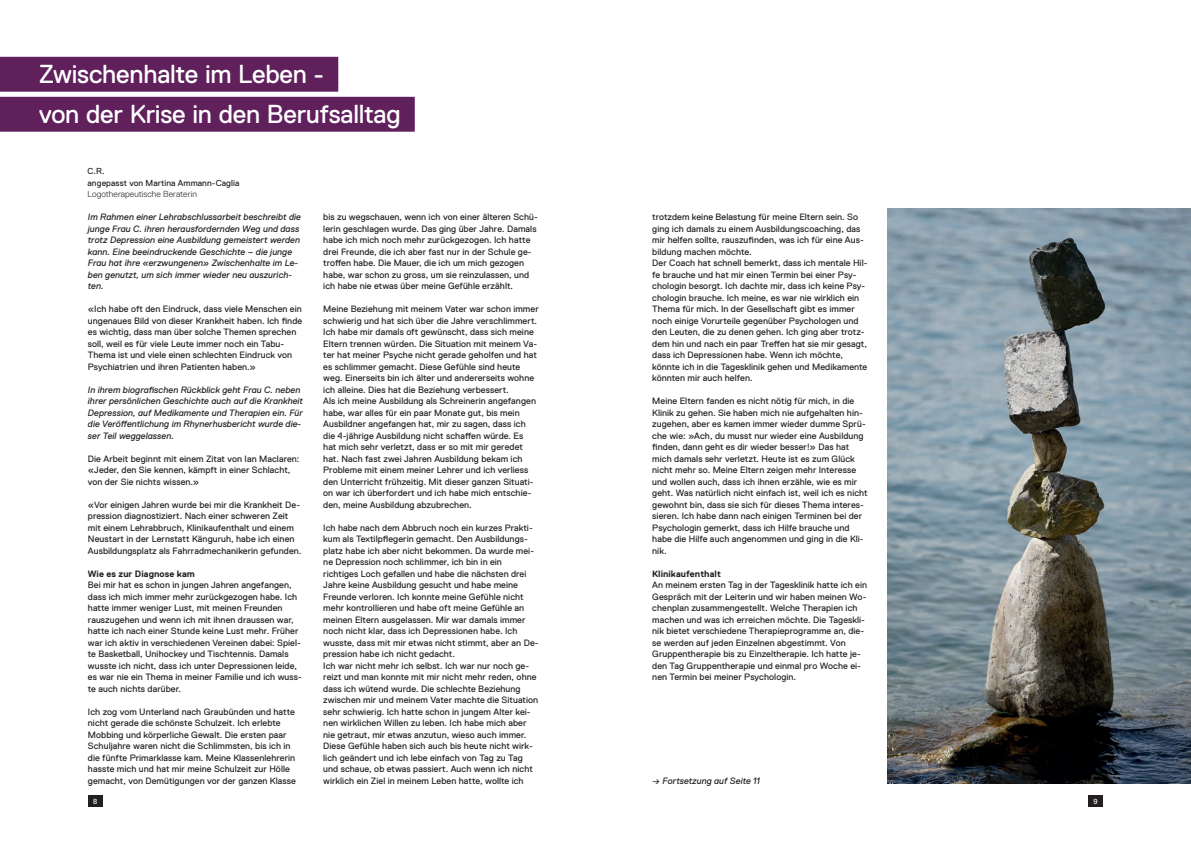
<style>
.page{position:relative;width:1191px;height:842px;background:#fff}
.page>*{position:absolute;margin:0;border:0;box-sizing:border-box;transform-origin:0 0}
.Balken_gross_rhynerh{font:26px "Replica Std";letter-spacing:-.01em;color:#fff}
.Lauftext_Titel{font:9.2px/11.5px "Replica Std";letter-spacing:.005em;color:#231f20}
.Lauftext_Titel-2{font:italic 9.2px/11.5px "Replica Std";letter-spacing:.005em;color:#231f20}
.Lauftext_Titel-3{font:700 9.2px "Replica Std";letter-spacing:.005em;color:#231f20}
.Lauftext{font:8.7px "Replica Std";letter-spacing:.01em;color:#231f20}
.Lauftext-2{font:300 8.7px "Replica Std";letter-spacing:.01em;color:#231f20}
.t1{font:7.4px "Replica Std";color:#fff}
</style>
<div class="page">
<div style="left:88px;top:795px;width:15px;height:11px;background:#231f20"></div>
<div style="left:1088px;top:795px;width:15px;height:11px;background:#231f20"></div>
<div style="left:0;top:57px;width:338px;height:26px;background:#60205c"></div>
<div style="left:0;top:82px;width:338px;height:10px;background:#60205c"></div>
<div style="left:0;top:97px;width:415px;height:26px;background:#60205c"></div>
<div style="left:0;top:122px;width:415px;height:10px;background:#60205c"></div>
<img style="left:887px;top:209px;width:304px;height:575px">
<p class="Balken_gross_rhynerh" style="left:39px;top:59px;width:287px">Zwischenhalte im Leben -</p>
<p class="Balken_gross_rhynerh" style="left:39px;top:99px;width:363px">von der Krise in den Berufsalltag</p>
<p class="Lauftext" style="left:88px;top:166px;width:18px">C.R.</p>
<p class="Lauftext" style="left:88px;top:178px;width:153px">angepasst von Martina Ammann-Caglia</p>
<p class="Lauftext-2" style="left:88px;top:189px;width:111px">Logotherapeutische Beraterin</p>
<p class="Lauftext_Titel-2" style="left:88px;top:211px;width:215px">Im Rahmen einer Lehrabschlussarbeit beschreibt die junge Frau C. ihren herausfordernden Weg und dass trotz Depression eine Ausbildung gemeistert werden kann. Eine beeindruckende Geschichte – die junge Frau hat ihre «erzwungenen» Zwischenhalte im Le&shy;ben genutzt, um sich immer wieder neu auszurich&shy;ten.</p>
<p class="Lauftext_Titel" style="left:88px;top:303px;width:216px">«Ich habe oft den Eindruck, dass viele Menschen ein ungenaues Bild von dieser Krankheit haben. Ich finde es wichtig, dass man über solche Themen sprechen soll, weil es für viele Leute immer noch ein Tabu-</p>
<p class="Lauftext_Titel" style="left:88px;top:349px;width:206px">Thema ist und viele einen schlechten Eindruck von<br>Psychiatrien und ihren Patienten haben.»</p>
<p class="Lauftext_Titel-2" style="left:88px;top:384px;width:217px">In ihrem biografischen Rückblick geht Frau C. neben ihrer persönlichen Geschichte auch auf die Krankheit Depression, auf Medikamente und Therapien ein. Für die Veröffentlichung im Rhynerhusbericht wurde die&shy;ser Teil weggelassen.</p>
<p class="Lauftext_Titel" style="left:88px;top:453px;width:213px">Die Arbeit beginnt mit einem Zitat von Ian Maclaren:</p>
<p class="Lauftext_Titel" style="left:88px;top:464px;width:204px">«Jeder, den Sie kennen, kämpft in einer Schlacht, von der Sie nichts wissen.»</p>
<p class="Lauftext_Titel" style="left:88px;top:499px;width:215px">«Vor einigen Jahren wurde bei mir die Krankheit De&shy;pression diagnostiziert. Nach einer schweren Zeit mit einem Lehrabbruch, Klinikaufenthalt und einem Neustart in der Lernstatt Känguruh, habe ich einen Ausbildungsplatz als Fahrradmechanikerin gefunden.</p>
<p class="Lauftext_Titel-3" style="left:88px;top:568px;width:108px">Wie es zur Diagnose kam</p>
<p class="Lauftext_Titel" style="left:88px;top:579px;width:215px">Bei mir hat es schon in jungen Jahren angefangen, dass ich mich immer mehr zurückgezogen habe. Ich hatte immer weniger Lust, mit meinen Freunden rauszugehen und wenn ich mit ihnen draussen war, hatte ich nach einer Stunde keine Lust mehr. Früher war ich aktiv in verschiedenen Vereinen dabei: Spiel&shy;te Basketball, Unihockey und Tischtennis. Damals wusste ich nicht, dass ich unter Depressionen leide, es war nie ein Thema in meiner Familie und ich wuss&shy;te auch nichts darüber.</p>
<p class="Lauftext_Titel" style="left:88px;top:706px;width:209px">Ich zog vom Unterland nach Graubünden und hatte nicht gerade die schönste Schulzeit. Ich erlebte Mobbing und körperliche Gewalt. Die ersten paar Schuljahre waren nicht die Schlimmsten, bis ich in die fünfte Primarklasse kam. Meine Klassenlehrerin hasste mich und hat mir meine Schulzeit zur Hölle gemacht, von Demütigungen vor der ganzen Klasse</p>
<p class="t1" style="left:93px;top:797px;width:6px">8</p>
<p class="Lauftext_Titel" style="left:323px;top:211px;width:216px">bis zu wegschauen, wenn ich von einer älteren Schü&shy;lerin geschlagen wurde. Das ging über Jahre. Damals habe ich mich noch mehr zurückgezogen. Ich hatte drei Freunde, die ich aber fast nur in der Schule ge&shy;troffen habe. Die Mauer, die ich um mich gezogen habe, war schon zu gross, um sie reinzulassen, und ich habe nie etwas über meine Gefühle erzählt.</p>
<p class="Lauftext_Titel" style="left:323px;top:303px;width:217px">Meine Beziehung mit meinem Vater war schon immer schwierig und hat sich über die Jahre verschlimmert.<br>Ich habe mir damals oft gewünscht, dass sich meine Eltern trennen würden. Die Situation mit meinem Va&shy;ter hat meiner Psyche nicht gerade geholfen und hat es schlimmer gemacht. Diese Gefühle sind heute weg. Einerseits bin ich älter und andererseits wohne ich alleine. Dies hat die Beziehung verbessert.</p>
<p class="Lauftext_Titel" style="left:323px;top:395px;width:214px">Als ich meine Ausbildung als Schreinerin angefangen habe, war alles für ein paar Monate gut, bis mein Ausbildner angefangen hat, mir zu sagen, dass ich die 4-jährige Ausbildung nicht schaffen würde. Es hat mich sehr verletzt, dass er so mit mir geredet hat. Nach fast zwei Jahren Ausbildung bekam ich Probleme mit einem meiner Lehrer und ich verliess den Unterricht frühzeitig. Mit dieser ganzen Situati&shy;on war ich überfordert und ich habe mich entschie&shy;den, meine Ausbildung abzubrechen.</p>
<p class="Lauftext_Titel" style="left:323px;top:522px;width:217px">Ich habe nach dem Abbruch noch ein kurzes Prakti&shy;kum als Textilpflegerin gemacht. Den Ausbildungs&shy;platz habe ich aber nicht bekommen. Da wurde mei&shy;ne Depression noch schlimmer, ich bin in ein richtiges Loch gefallen und habe die nächsten drei Jahre keine Ausbildung gesucht und habe meine Freunde verloren. Ich konnte meine Gefühle nicht mehr kontrollieren und habe oft meine Gefühle an meinen Eltern ausgelassen. Mir war damals immer noch nicht klar, dass ich Depressionen habe. Ich wusste, dass mit mir etwas nicht stimmt, aber an De&shy;pression habe ich nicht gedacht.</p>
<p class="Lauftext_Titel" style="left:323px;top:660px;width:216px">Ich war nicht mehr ich selbst. Ich war nur noch ge&shy;reizt und man konnte mit mir nicht mehr reden, ohne dass ich wütend wurde. Die schlechte Beziehung zwischen mir und meinem Vater machte die Situation sehr schwierig. Ich hatte schon in jungem Alter kei&shy;nen wirklichen Willen zu leben. Ich habe mich aber nie getraut, mir etwas anzutun, wieso auch immer.<br>Diese Gefühle haben sich auch bis heute nicht wirk&shy;lich geändert und ich lebe einfach von Tag zu Tag und schaue, ob etwas passiert. Auch wenn ich nicht wirklich ein Ziel in meinem Leben hatte, wollte ich</p>
<p class="Lauftext_Titel" style="left:652px;top:211px;width:213px">trotzdem keine Belastung für meine Eltern sein. So ging ich damals zu einem Ausbildungscoaching, das mir helfen sollte, rauszufinden, was ich für eine Aus&shy;bildung machen möchte.</p>
<p class="Lauftext_Titel" style="left:652px;top:257px;width:217px">Der Coach hat schnell bemerkt, dass ich mentale Hil&shy;fe brauche und hat mir einen Termin bei einer Psy&shy;chologin besorgt. Ich dachte mir, dass ich keine Psy&shy;chologin brauche. Ich meine, es war nie wirklich ein Thema für mich. In der Gesellschaft gibt es immer noch einige Vorurteile gegenüber Psychologen und den Leuten, die zu denen gehen. Ich ging aber trotz&shy;dem hin und nach ein paar Treffen hat sie mir gesagt, dass ich Depressionen habe. Wenn ich möchte, könnte ich in die Tagesklinik gehen und Medikamente könnten mir auch helfen.</p>
<p class="Lauftext_Titel" style="left:652px;top:395px;width:217px">Meine Eltern fanden es nicht nötig für mich, in die Klinik zu gehen. Sie haben mich nie aufgehalten hin&shy;zugehen, aber es kamen immer wieder dumme Sprü&shy;che wie: »Ach, du musst nur wieder eine Ausbildung finden, dann geht es dir wieder besser!» Das hat mich damals sehr verletzt. Heute ist es zum Glück nicht mehr so. Meine Eltern zeigen mehr Interesse und wollen auch, dass ich ihnen erzähle, wie es mir geht. Was natürlich nicht einfach ist, weil ich es nicht gewohnt bin, dass sie sich für dieses Thema interes&shy;sieren. Ich habe dann nach einigen Terminen bei der Psychologin gemerkt, dass ich Hilfe brauche und habe die Hilfe auch angenommen und ging in die Kli&shy;nik.</p>
<p class="Lauftext_Titel-3" style="left:652px;top:568px;width:70px">Klinikaufenthalt</p>
<p class="Lauftext_Titel" style="left:652px;top:579px;width:216px">An meinem ersten Tag in der Tagesklinik hatte ich ein Gespräch mit der Leiterin und wir haben meinen Wo&shy;chenplan zusammengestellt. Welche Therapien ich machen und was ich erreichen möchte. Die Tageskli&shy;nik bietet verschiedene Therapieprogramme an, die&shy;se werden auf jeden Einzelnen abgestimmt. Von Gruppentherapie bis zu Einzeltherapie. Ich hatte je&shy;den Tag Gruppentherapie und einmal pro Woche ei&shy;nen Termin bei meiner Psychologin.</p>
<p class="Lauftext_Titel-2" style="left:652px;top:775px;width:109px">→ Fortsetzung auf Seite 11</p>
<p class="t1" style="left:1093px;top:797px;width:6px">9</p>
</div>
